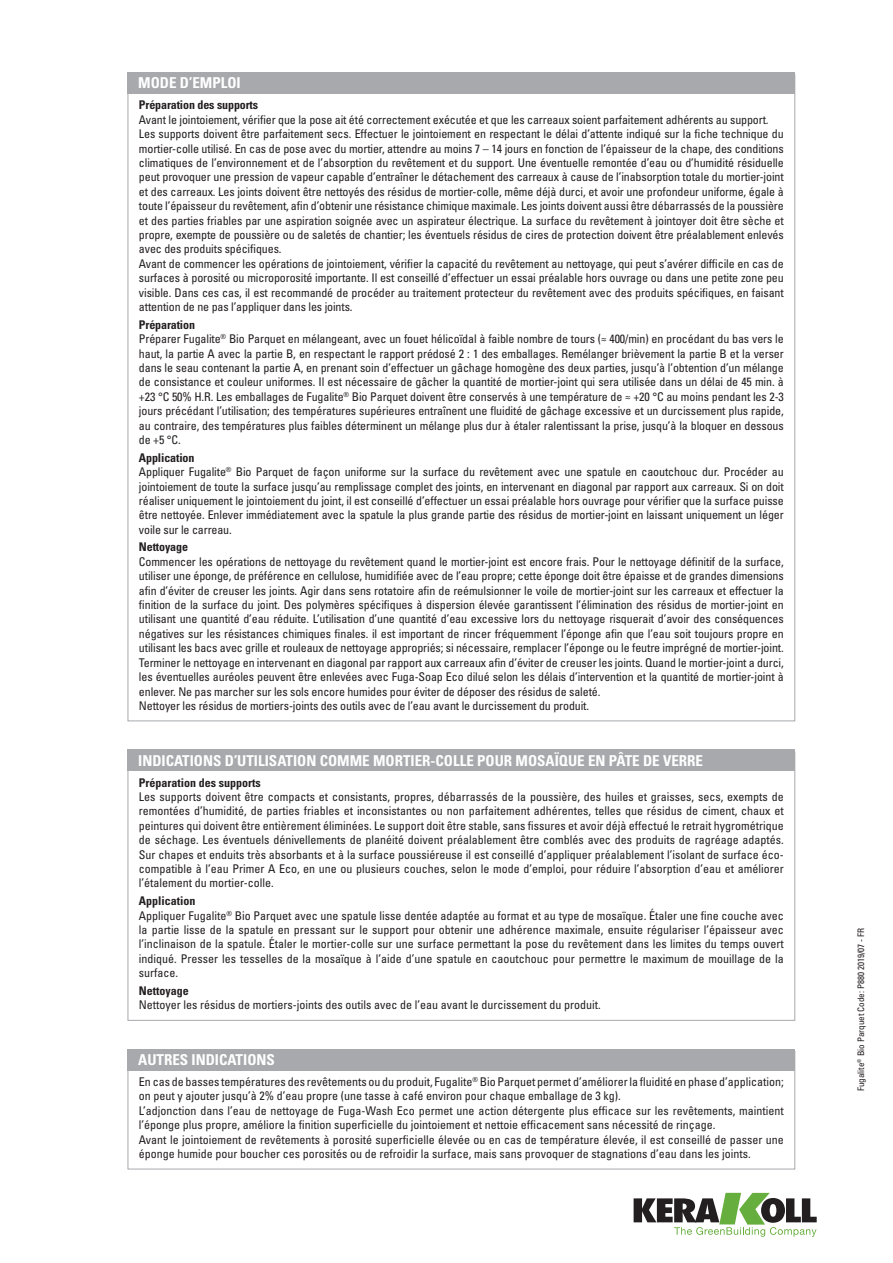
<style>
.page{position:relative;width:893px;height:1263px;background:#fff}
.page>*{position:absolute;margin:0;border:0;box-sizing:border-box;transform-origin:0 0}
._2011_eco_titolo_box{font:700 condensed 15px "Univers LT Std";color:#fff}
.eco_resa{font:condensed 12px/14.4px "Univers LT Std";letter-spacing:-.01em;color:#231f20;text-align:justify}
.eco_testo_box{font:condensed 12px/14.4px "Univers LT Std";color:#231f20}
.eco_resa-2{font:700 condensed 12px "Univers LT Std";letter-spacing:-.01em;color:#231f20}
.notag_eco_codice_sc{font:condensed 9px "Univers LT Std";color:#231f20}
</style>
<div class="page">
<svg style="left:634px;top:1193px;width:183px;height:44px"></svg>
<div style="left:128px;top:72px;width:667px;height:22px;background:#a8a9ad"></div>
<div style="left:128px;top:1051px;width:667px;height:118px;border:1px solid #a8a9ad"></div>
<div style="left:128px;top:1049px;width:667px;height:21px;background:#a8a9ad"></div>
<div style="left:128px;top:749px;width:667px;height:22px;background:#a8a9ad"></div>
<p class="_2011_eco_titolo_box" style="left:138px;top:74px;width:104px">MODE D’EMPLOI</p>
<p class="eco_resa-2" style="left:139px;top:98px;width:121px">Préparation des supports</p>
<p class="eco_resa" style="left:139px;top:112px;width:631px">Avant le jointoiement, vérifier que la pose ait été correctement exécutée et que les carreaux soient parfaitement adhérents au support.</p>
<p class="eco_resa" style="left:139px;top:127px;width:646px">Les supports doivent être parfaitement secs. Effectuer le jointoiement en respectant le délai d’attente indiqué sur la fiche technique du mortier-colle utilisé. En cas de pose avec du mortier, attendre au moins 7 – 14 jours en fonction de l’épaisseur de la chape, des conditions climatiques de l’environnement et de l’absorption du revêtement et du support. Une éventuelle remontée d’eau ou d’humidité résiduelle peut provoquer une pression de vapeur capable d’entraîner le détachement des carreaux à cause de l’inabsorption totale du mortier-joint et des carreaux. Les joints doivent être nettoyés des résidus de mortier-colle, même déjà durci, et avoir une profondeur uniforme, égale à toute l’épaisseur du revêtement, afin d’obtenir une résistance chimique maximale. Les joints doivent aussi être débarrassés de la poussière et des parties friables par une aspiration soignée avec un aspirateur électrique. La surface du revêtement à jointoyer doit être sèche et propre, exempte de poussière ou de saletés de chantier; les éventuels résidus de cires de protection doivent être préalablement enlevés avec des produits spécifiques.</p>
<p class="eco_resa" style="left:139px;top:256px;width:646px">Avant de commencer les opérations de jointoiement, vérifier la capacité du revêtement au nettoyage, qui peut s’avérer difficile en cas de surfaces à porosité ou microporosité importante. Il est conseillé d’effectuer un essai préalable hors ouvrage ou dans une petite zone peu visible. Dans ces cas, il est recommandé de procéder au traitement protecteur du revêtement avec des produits spécifiques, en faisant attention de ne pas l’appliquer dans les joints.</p>
<p class="eco_resa-2" style="left:139px;top:317px;width:58px">Préparation</p>
<p class="eco_resa" style="left:139px;top:331px;width:646px">Préparer Fugalite<sup>®</sup> Bio Parquet en mélangeant, avec un fouet hélicoïdal à faible nombre de tours (≈ 400/min) en procédant du bas vers le haut, la partie A avec la partie B, en respectant le rapport prédosé 2 : 1 des emballages. Remélanger brièvement la partie B et la verser dans le seau contenant la partie A, en prenant soin d’effectuer un gâchage homogène des deux parties, jusqu’à l’obtention d’un mélange de consistance et couleur uniformes. Il est nécessaire de gâcher la quantité de mortier-joint qui sera utilisée dans un délai de 45 min. à +23 °C 50% H.R. Les emballages de Fugalite<sup>®</sup> Bio Parquet doivent être conservés à une température de ≈ +20 °C au moins pendant les 2-3 jours précédant l’utilisation; des températures supérieures entraînent une fluidité de gâchage excessive et un durcissement plus rapide, au contraire, des températures plus faibles déterminent un mélange plus dur à étaler ralentissant la prise, jusqu’à la bloquer en dessous de +5 °C.</p>
<p class="eco_resa-2" style="left:139px;top:450px;width:57px">Application</p>
<p class="eco_resa" style="left:139px;top:464px;width:646px">Appliquer Fugalite<sup>®</sup> Bio Parquet de façon uniforme sur la surface du revêtement avec une spatule en caoutchouc dur. Procéder au jointoiement de toute la surface jusqu’au remplissage complet des joints, en intervenant en diagonal par rapport aux carreaux. Si on doit réaliser uniquement le jointoiement du joint, il est conseillé d’effectuer un essai préalable hors ouvrage pour vérifier que la surface puisse être nettoyée. Enlever immédiatement avec la spatule la plus grande partie des résidus de mortier-joint en laissant uniquement un léger voile sur le carreau.</p>
<p class="eco_resa-2" style="left:139px;top:540px;width:51px">Nettoyage</p>
<p class="eco_resa" style="left:139px;top:554px;width:646px">Commencer les opérations de nettoyage du revêtement quand le mortier-joint est encore frais. Pour le nettoyage définitif de la surface, utiliser une éponge, de préférence en cellulose, humidifiée avec de l’eau propre; cette éponge doit être épaisse et de grandes dimensions afin d’éviter de creuser les joints. Agir dans sens rotatoire afin de reémulsionner le voile de mortier-joint sur les carreaux et effectuer la finition de la surface du joint. Des polymères spécifiques à dispersion élevée garantissent l’élimination des résidus de mortier-joint en utilisant une quantité d’eau réduite. L’utilisation d’une quantité d’eau excessive lors du nettoyage risquerait d’avoir des conséquences négatives sur les résistances chimiques finales. il est important de rincer fréquemment l’éponge afin que l’eau soit toujours propre en utilisant les bacs avec grille et rouleaux de nettoyage appropriés; si nécessaire, remplacer l’éponge ou le feutre imprégné de mortier-joint.<br>Terminer le nettoyage en intervenant en diagonal par rapport aux carreaux afin d’éviter de creuser les joints. Quand le mortier-joint a durci, les éventuelles auréoles peuvent être enlevées avec Fuga-Soap Eco dilué selon les délais d’intervention et la quantité de mortier-joint à enlever. Ne pas marcher sur les sols encore humides pour éviter de déposer des résidus de saleté.</p>
<p class="eco_resa" style="left:139px;top:698px;width:452px">Nettoyer les résidus de mortiers-joints des outils avec de l’eau avant le durcissement du produit.</p>
<p class="_2011_eco_titolo_box" style="left:138px;top:751px;width:566px">INDICATIONS D’UTILISATION COMME MORTIER-COLLE POUR MOSAÏQUE EN PÂTE DE VERRE</p>
<p class="eco_resa-2" style="left:139px;top:775px;width:123px">Préparation des supports</p>
<p class="eco_resa" style="left:139px;top:789px;width:646px">Les supports doivent être compacts et consistants, propres, débarrassés de la poussière, des huiles et graisses, secs, exempts de remontées d’humidité, de parties friables et inconsistantes ou non parfaitement adhérentes, telles que résidus de ciment, chaux et peintures qui doivent être entièrement éliminées. Le support doit être stable, sans fissures et avoir déjà effectué le retrait hygrométrique de séchage. Les éventuels dénivellements de planéité doivent préalablement être comblés avec des produits de ragréage adaptés.<br>Sur chapes et enduits très absorbants et à la surface poussiéreuse il est conseillé d’appliquer préalablement l’isolant de surface éco&shy;compatible à l’eau Primer A Eco, en une ou plusieurs couches, selon le mode d’emploi, pour réduire l’absorption d’eau et améliorer l’étalement du mortier-colle.</p>
<p class="eco_resa-2" style="left:139px;top:893px;width:58px">Application</p>
<p class="eco_resa" style="left:139px;top:908px;width:646px">Appliquer Fugalite<sup>®</sup> Bio Parquet avec une spatule lisse dentée adaptée au format et au type de mosaïque. Étaler une fine couche avec la partie lisse de la spatule en pressant sur le support pour obtenir une adhérence maximale, ensuite régulariser l’épaisseur avec l’inclinaison de la spatule. Étaler le mortier-colle sur une surface permettant la pose du revêtement dans les limites du temps ouvert indiqué. Presser les tesselles de la mosaïque à l’aide d’une spatule en caoutchouc pour permettre le maximum de mouillage de la surface.</p>
<p class="eco_resa-2" style="left:139px;top:983px;width:52px">Nettoyage</p>
<p class="eco_resa" style="left:139px;top:998px;width:463px">Nettoyer les résidus de mortiers-joints des outils avec de l’eau avant le durcissement du produit.</p>
<p class="_2011_eco_titolo_box" style="left:138px;top:1050px;width:138px">AUTRES INDICATIONS</p>
<p class="eco_testo_box" style="left:139px;top:1074px;width:646px">En cas de basses températures des revêtements ou du produit, Fugalite<sup>®</sup> Bio Parquet permet d’améliorer la fluidité en phase d’application; on peut y ajouter jusqu’à 2% d’eau propre (une tasse à café environ pour chaque emballage de 3 kg).</p>
<p class="eco_testo_box" style="left:139px;top:1103px;width:646px">L’adjonction dans l’eau de nettoyage de Fuga-Wash Eco permet une action détergente plus efficace sur les revêtements, maintient l’éponge plus propre, améliore la finition superficielle du jointoiement et nettoie efficacement sans nécessité de rinçage.</p>
<p class="eco_testo_box" style="left:139px;top:1132px;width:646px">Avant le jointoiement de revêtements à porosité superficielle élevée ou en cas de température élevée, il est conseillé de passer une éponge humide pour boucher ces porosités ou de refroidir la surface, mais sans provoquer de stagnations d’eau dans les joints.</p>
<p class="notag_eco_codice_sc" style="left:855px;top:1091px;width:165px;rotate:-90deg">Fugalite<sup>®</sup> Bio Parquet Code: P880 2019/07 - FR</p>
</div>
